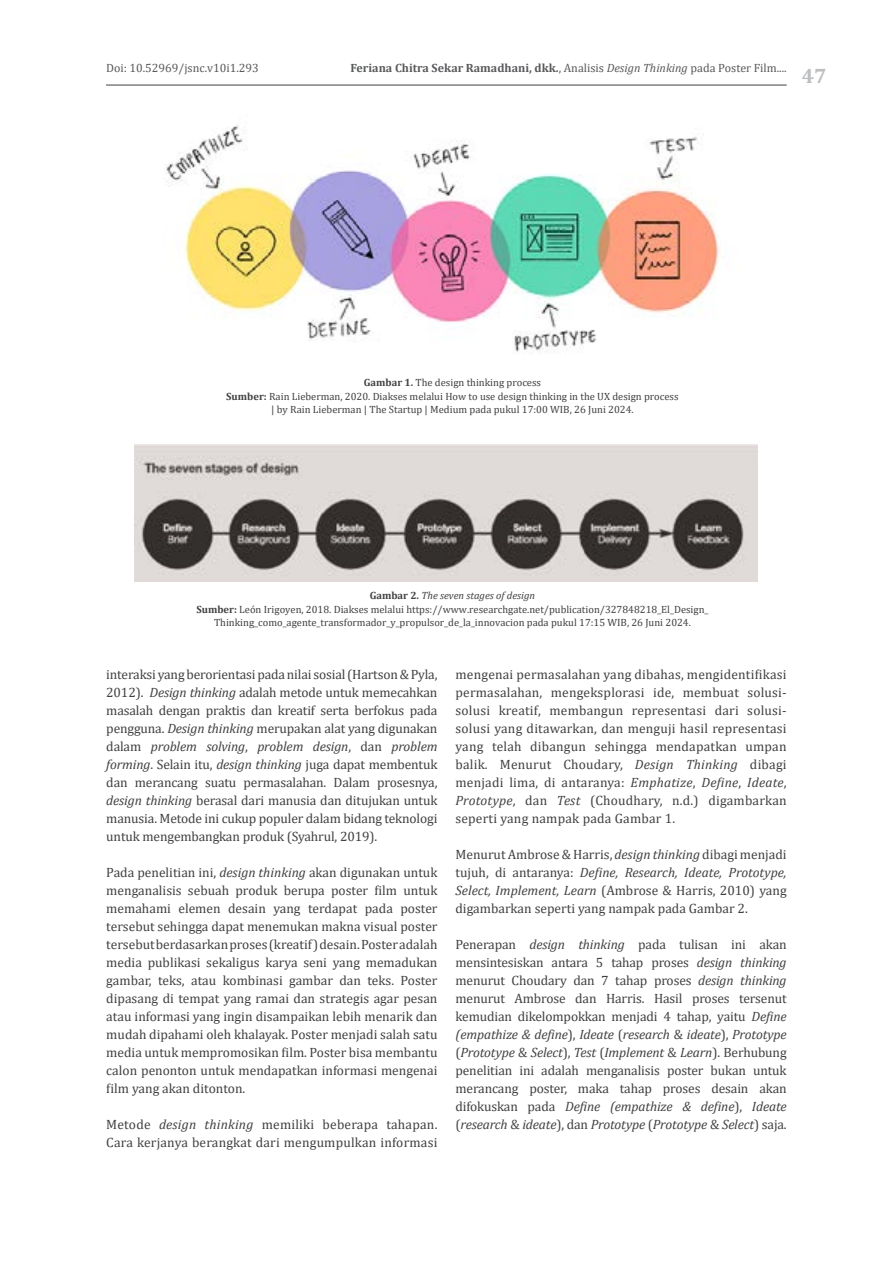
<style>
.page{position:relative;width:893px;height:1263px;background:#fff}
.page>*{position:absolute;margin:0;border:0;box-sizing:border-box;transform-origin:0 0}
.t1{font:700 21px "Cambria";color:#bcbec0}
.t2{font:13.5px/18px "Cambria";color:#414042;text-align:justify}
.t3{font:700 12px "Cambria";color:#58595b}
.t4{font:12px "Cambria";color:#58595b}
.t5{font:10.5px/13.5px "Cambria";color:#414042;text-align:center}
.s1{font-weight:400}
.s2{font-weight:400;font-style:italic}
.s3{font-weight:700}
.s4{font-style:italic}
</style>
<div class="page">
<img style="left:166px;top:125px;width:554px;height:228px">
<img style="left:135px;top:444px;width:623px;height:138px">
<hr style="left:106px;top:85px;width:681px;height:1px;background:#414042">
<p class="t4" style="left:106px;top:60px;width:154px">Doi: 10.52969/jsnc.v10i1.293</p>
<p class="t3" style="left:351px;top:59px;width:438px">Feriana Chitra Sekar Ramadhani, dkk.<span class="s1">, Analisis</span> <span class="s2">Design Thinking</span> <span class="s1">pada Poster Film....</span></p>
<h1 class="t1" style="left:802px;top:61px;width:26px">47</h1>
<p class="t5" style="left:226px;top:376px;width:454px"><span class="s3">Gambar 1.</span> The design thinking process<br><span class="s3">Sumber:</span> Rain Lieberman, 2020. Diakses melalui How to use design thinking in the UX design process | by Rain Lieberman | The Startup | Medium pada pukul 17:00 WIB, 26 Juni 2024.</p>
<p class="t5" style="left:196px;top:589px;width:514px"><span class="s3">Gambar 2.</span> <span class="s4">The seven stages of design<br></span><span class="s3">Sumber:</span> León Irigoyen, 2018. Diakses melalui https://www.researchgate.net/publication/327848218_El_Design_<br>Thinking_como_agente_transformador_y_propulsor_de_la_innovacion pada pukul 17:15 WIB, 26 Juni 2024.</p>
<p class="t2" style="left:106px;top:665px;width:333px">interaksi yang berorientasi pada nilai sosial (Hartson &amp; Pyla, 2012). <span class="s4">Design thinking</span> adalah metode untuk memecahkan masalah dengan praktis dan kreatif serta berfokus pada pengguna. <span class="s4">Design thinking</span> merupakan alat yang digunakan dalam <span class="s4">problem solving</span>, <span class="s4">problem design</span>, dan <span class="s4">problem forming</span>. Selain itu, <span class="s4">design thinking</span> juga dapat membentuk dan merancang suatu permasalahan. Dalam prosesnya, <span class="s4">design thinking</span> berasal dari manusia dan ditujukan untuk manusia. Metode ini cukup populer dalam bidang teknologi untuk mengembangkan produk (Syahrul, 2019).</p>
<p class="t2" style="left:106px;top:863px;width:333px">Pada penelitian ini, <span class="s4">design thinking</span> akan digunakan untuk menganalisis sebuah produk berupa poster film untuk memahami elemen desain yang terdapat pada poster tersebut sehingga dapat menemukan makna visual poster tersebut berdasarkan proses (kreatif) desain. Poster adalah media publikasi sekaligus karya seni yang memadukan gambar, teks, atau kombinasi gambar dan teks. Poster dipasang di tempat yang ramai dan strategis agar pesan atau informasi yang ingin disampaikan lebih menarik dan mudah dipahami oleh khalayak. Poster menjadi salah satu media untuk mempromosikan film. Poster bisa membantu calon penonton untuk mendapatkan informasi mengenai film yang akan ditonton.</p>
<p class="t2" style="left:106px;top:1115px;width:333px">Metode <span class="s4">design thinking</span> memiliki beberapa tahapan.<br>Cara kerjanya berangkat dari mengumpulkan informasi</p>
<p class="t2" style="left:455px;top:665px;width:333px">mengenai permasalahan yang dibahas, mengidentifikasi permasalahan, mengeksplorasi ide, membuat solusi&shy;solusi kreatif, membangun representasi dari solusi&shy;solusi yang ditawarkan, dan menguji hasil representasi yang telah dibangun sehingga mendapatkan umpan balik. Menurut Choudary, <span class="s4">Design Thinking</span> dibagi menjadi lima, di antaranya: <span class="s4">Emphatize</span>, <span class="s4">Define</span>, <span class="s4">Ideate</span>, <span class="s4">Prototype</span>, dan <span class="s4">Test</span> (Choudhary, n.d.) digambarkan seperti yang nampak pada Gambar 1.</p>
<p class="t2" style="left:455px;top:845px;width:333px">Menurut Ambrose &amp; Harris, <span class="s4">design thinking</span> dibagi menjadi tujuh, di antaranya: <span class="s4">Define, Research, Ideate, Prototype, Select, Implement, Learn</span> (Ambrose &amp; Harris, 2010) yang digambarkan seperti yang nampak pada Gambar 2.</p>
<p class="t2" style="left:455px;top:935px;width:333px">Penerapan <span class="s4">design thinking</span> pada tulisan ini akan mensintesiskan antara 5 tahap proses <span class="s4">design thinking </span>menurut Choudary dan 7 tahap proses <span class="s4">design thinking </span>menurut Ambrose dan Harris. Hasil proses tersenut kemudian dikelompokkan menjadi 4 tahap, yaitu <span class="s4">Define (empathize &amp; define</span>), <span class="s4">Ideate</span> (<span class="s4">research</span> &amp; <span class="s4">ideate</span>), <span class="s4">Prototype </span>(<span class="s4">Prototype</span> &amp; <span class="s4">Select</span>), <span class="s4">Test</span> (<span class="s4">Implement</span> &amp; <span class="s4">Learn</span>). Berhubung penelitian ini adalah menganalisis poster bukan untuk merancang poster, maka tahap proses desain akan difokuskan pada <span class="s4">Define (empathize &amp; define</span>), <span class="s4">Ideate </span>(<span class="s4">research</span> &amp; <span class="s4">ideate</span>), dan <span class="s4">Prototype</span> (<span class="s4">Prototype</span> &amp; <span class="s4">Select</span>) saja.</p>
</div>
